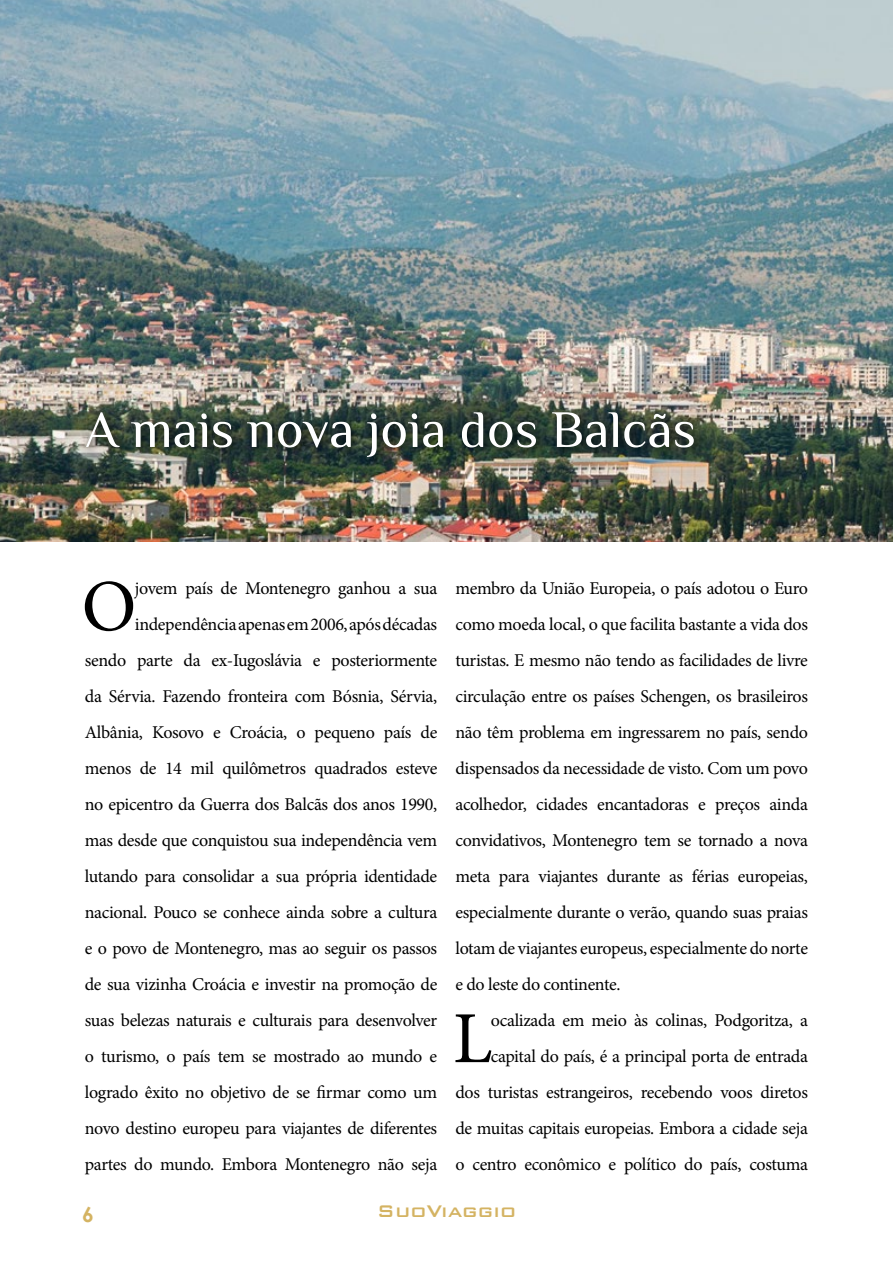
<style>
.page{position:relative;width:893px;height:1263px;background:#fff}
.page>*{position:absolute;margin:0;border:0;box-sizing:border-box;transform-origin:0 0}
.t1{font:73.35px "Minion Pro";color:#000}
.t2{font:52.5px "Philosopher";color:#fff}
.t3{font:500 22.5px "Bank Gothic BT";color:#d4b362}
.t4{font:700 21px "Century Gothic";color:#d4b362}
.t5{font:18px/36px "Minion Pro";letter-spacing:-.02em;color:#000;text-align:right}
</style>
<div class="page">
<img style="left:0;top:0;width:893px;height:542px">
<div style="left:81px;top:407px;width:624px;height:61px;background:#000;opacity:.75"></div>
<h2 class="t2" style="left:85px;top:402px;width:613px">A mais nova joia dos Balcãs</h2>
<p class="t5" style="left:85px;top:570px;width:354px">jovem país de Montenegro ganhou a sua independência apenas em 2006, após décadas<br>sendo parte da ex-Iugoslávia e posteriormente da Sérvia. Fazendo fronteira com Bósnia, Sérvia, Albânia, Kosovo e Croácia, o pequeno país de menos de 14 mil quilômetros quadrados esteve no epicentro da Guerra dos Balcãs dos anos 1990, mas desde que conquistou sua independência vem lutando para consolidar a sua própria identidade nacional. Pouco se conhece ainda sobre a cultura e o povo de Montenegro, mas ao seguir os passos de sua vizinha Croácia e investir na promoção de suas belezas naturais e culturais para desenvolver o turismo, o país tem se mostrado ao mundo e logrado êxito no objetivo de se firmar como um novo destino europeu para viajantes de diferentes partes do mundo. Embora Montenegro não seja</p>
<p class="t5" style="left:455px;top:570px;width:354px;text-align:justify">membro da União Europeia, o país adotou o Euro como moeda local, o que facilita bastante a vida dos turistas. E mesmo não tendo as facilidades de livre circulação entre os países Schengen, os brasileiros não têm problema em ingressarem no país, sendo dispensados da necessidade de visto. Com um povo acolhedor, cidades encantadoras e preços ainda convidativos, Montenegro tem se tornado a nova meta para viajantes durante as férias europeias, especialmente durante o verão, quando suas praias lotam de viajantes europeus, especialmente do norte e do leste do continente.</p>
<h1 class="t1" style="left:82px;top:557px;width:56px">O</h1>
<p class="t5" style="left:455px;top:1002px;width:354px">ocalizada em meio às colinas, Podgoritza, a capital do país, é a principal porta de entrada<br>dos turistas estrangeiros, recebendo voos diretos de muitas capitais europeias. Embora a cidade seja o centro econômico e político do país, costuma</p>
<h1 class="t1" style="left:453px;top:989px;width:41px">L</h1>
<p class="t4" style="left:82px;top:1199px;width:13px">6</p>
<p class="t3" style="left:377px;top:1199px;width:141px">SuoViaggio</p>
</div>
